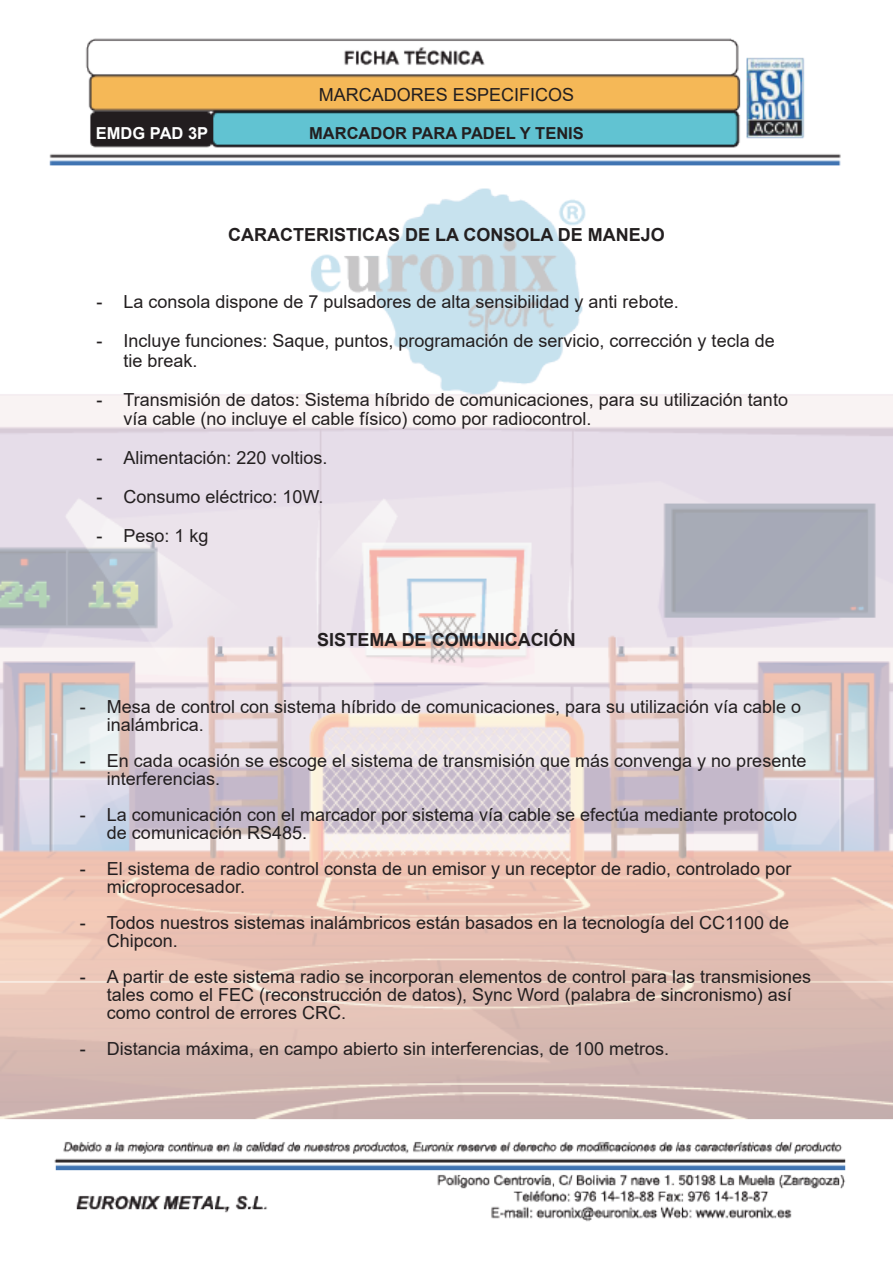
<style>
.page{position:relative;width:893px;height:1263px;background:#fff}
.page>*{position:absolute;margin:0;border:0;box-sizing:border-box;transform-origin:0 0}
.t1{font:18px/18px "Arial";color:#231f20}
.t2{font:700 18px "Arial";color:#231f20}
.t3{font:700 16.5px "Arial";color:#231f20}
.t4{font:700 16.5px "Arial";color:#fff}
</style>
<div class="page">
<img style="left:0;top:38px;width:893px;height:1184px">
<p class="t1" style="left:319px;top:85px;width:257px">MARCADORES ESPECIFICOS</p>
<p class="t4" style="left:96px;top:121px;width:114px">EMDG PAD 3P</p>
<p class="t3" style="left:309px;top:122px;width:276px">MARCADOR PARA PADEL Y TENIS</p>
<p class="t2" style="left:228px;top:222px;width:438px">CARACTERISTICAS DE LA CONSOLA DE MANEJO</p>
<p class="t1" style="left:96px;top:293px;width:584px">- La consola dispone de 7 pulsadores de alta sensibilidad y anti rebote.</p>
<p class="t1" style="left:123px;top:331px;width:653px;line-height:19.5px;text-indent:-27px">- Incluye funciones: Saque, puntos, programación de servicio, corrección y tecla de tie break.</p>
<p class="t1" style="left:123px;top:390px;width:666px;line-height:19.5px;text-indent:-27px">- Transmisión de datos: Sistema híbrido de comunicaciones, para su utilización tanto vía cable (no incluye el cable físico) como por radiocontrol.</p>
<p class="t1" style="left:96px;top:449px;width:233px">- Alimentación: 220 voltios.</p>
<p class="t1" style="left:96px;top:488px;width:229px">- Consumo eléctrico: 10W.</p>
<p class="t1" style="left:96px;top:527px;width:114px">- Peso: 1 kg</p>
<p class="t2" style="left:317px;top:627px;width:260px">SISTEMA DE COMUNICACIÓN</p>
<p class="t1" style="left:107px;top:697px;width:696px;text-indent:-27px">- Mesa de control con sistema híbrido de comunicaciones, para su utilización vía cable o inalámbrica.</p>
<p class="t1" style="left:107px;top:751px;width:701px;text-indent:-27px">- En cada ocasión se escoge el sistema de transmisión que más convenga y no presente interferencias.</p>
<p class="t1" style="left:107px;top:805px;width:692px;text-indent:-27px">- La comunicación con el marcador por sistema vía cable se efectúa mediante protocolo de comunicación RS485.</p>
<p class="t1" style="left:107px;top:859px;width:686px;text-indent:-27px">- El sistema de radio control consta de un emisor y un receptor de radio, controlado por microprocesador.</p>
<p class="t1" style="left:107px;top:913px;width:684px;text-indent:-27px">- Todos nuestros sistemas inalámbricos están basados en la tecnología del CC1100 de<br>Chipcon.</p>
<p class="t1" style="left:107px;top:967px;width:706px;text-indent:-27px">- A partir de este sistema radio se incorporan elementos de control para las transmisiones tales como el FEC (reconstrucción de datos), Sync Word (palabra de sincronismo) así como control de errores CRC.</p>
<p class="t1" style="left:80px;top:1039px;width:591px">- Distancia máxima, en campo abierto sin interferencias, de 100 metros.</p>
</div>
